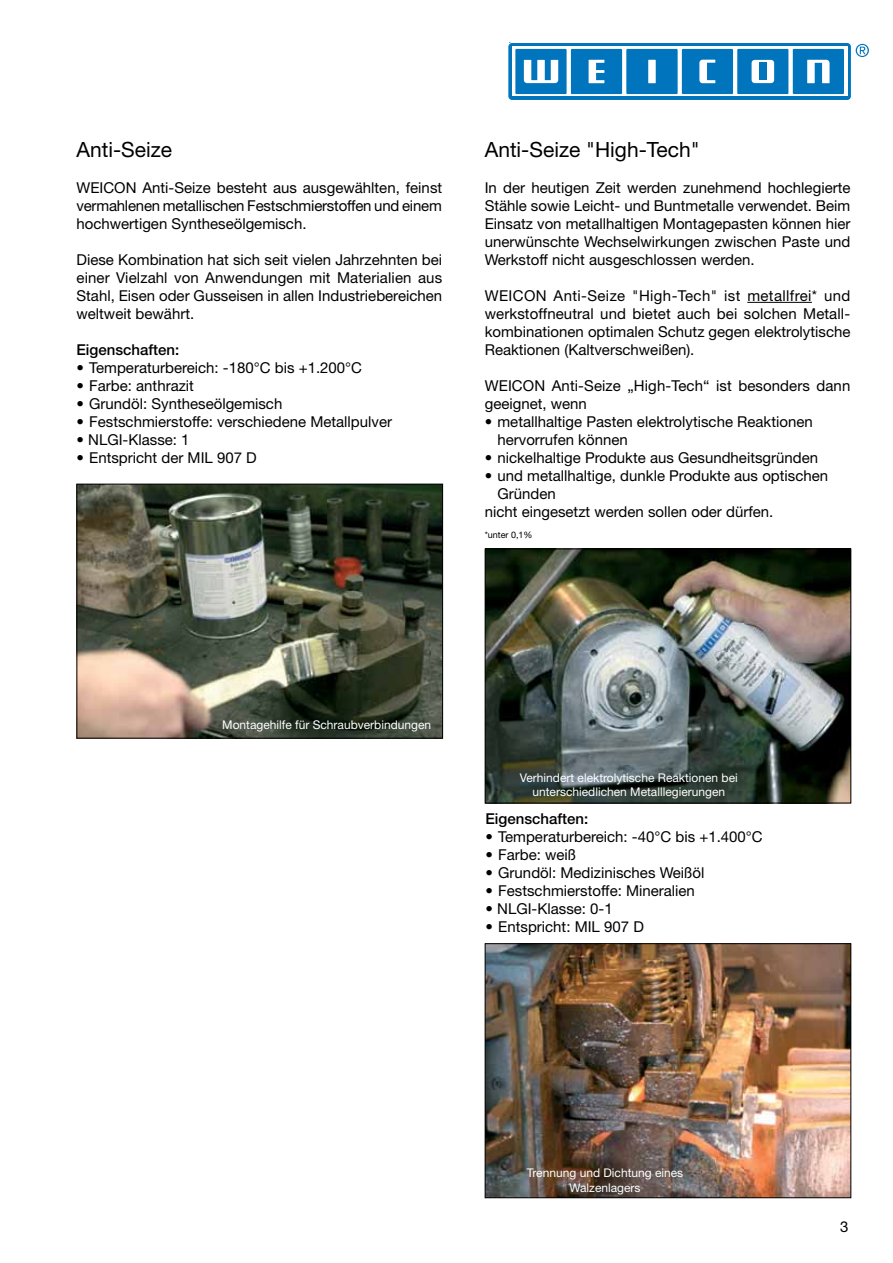
<style>
.page{position:relative;width:893px;height:1263px;background:#fff}
.page>*{position:absolute;margin:0;border:0;box-sizing:border-box;transform-origin:0 0}
.t1{font:21px "Helvetica Neue";color:#000}
.t2{font:15px/18px "Helvetica Neue";color:#000;text-align:justify}
.t3{font:500 15px "Helvetica Neue";color:#000}
.t4{font:12px/14.4px "Helvetica Neue";color:#fff;text-align:center}
.t5{font:9px "Helvetica Neue";color:#000}
</style>
<div class="page">
<svg style="left:509px;top:43px;width:360px;height:57px"></svg>
<div style="left:759px;top:63px;width:8px;height:17px;background:#0074bc"></div>
<hr style="left:747px;top:302px;width:65px;height:1px;background:#000">
<img style="left:487px;top:551px;width:362px;height:250px">
<div style="left:485px;top:549px;width:366px;height:254px;border:1px solid #000"></div>
<img style="left:487px;top:945px;width:362px;height:251px">
<div style="left:485px;top:943px;width:366px;height:255px;border:1px solid #000"></div>
<img style="left:78px;top:486px;width:363px;height:250px">
<div style="left:76px;top:484px;width:367px;height:254px;border:1px solid #000"></div>
<h1 class="t1" style="left:76px;top:137px;width:97px">Anti-Seize</h1>
<p class="t2" style="left:76px;top:178px;width:367px">WEICON Anti-Seize besteht aus ausgewählten, feinst vermahlenen metallischen Festschmierstoffen und einem hochwertigen Syntheseölgemisch.</p>
<p class="t2" style="left:76px;top:250px;width:367px">Diese Kombination hat sich seit vielen Jahrzehnten bei einer Vielzahl von Anwendungen mit Materialien aus Stahl, Eisen oder Gusseisen in allen Industriebereichen weltweit bewährt.</p>
<p class="t3" style="left:76px;top:341px;width:104px">Eigenschaften:</p>
<p class="t2" style="left:76px;top:358px;width:287px">• Temperaturbereich: -180°C bis +1.200°C</p>
<p class="t2" style="left:76px;top:376px;width:119px">• Farbe: anthrazit</p>
<p class="t2" style="left:76px;top:394px;width:207px">• Grundöl: Syntheseölgemisch</p>
<p class="t2" style="left:76px;top:412px;width:317px">• Festschmierstoffe: verschiedene Metallpulver</p>
<p class="t2" style="left:76px;top:430px;width:115px">• NLGI-Klasse: 1</p>
<p class="t2" style="left:76px;top:448px;width:182px">• Entspricht der MIL 907 D</p>
<h1 class="t1" style="left:485px;top:137px;width:217px">Anti-Seize "High-Tech"</h1>
<p class="t2" style="left:485px;top:178px;width:367px">In der heutigen Zeit werden zunehmend hochlegierte Stähle sowie Leicht- und Buntmetalle verwendet. Beim Einsatz von metallhaltigen Montagepasten können hier unerwünschte Wechselwirkungen zwischen Paste und Werkstoff nicht ausgeschlossen werden.</p>
<p class="t2" style="left:485px;top:286px;width:367px">WEICON Anti-Seize "High-Tech" ist metallfrei* und werkstoffneutral und bietet auch bei solchen Metall&shy;kombinationen optimalen Schutz gegen elektrolytische Reaktionen (Kaltverschweißen).</p>
<p class="t2" style="left:485px;top:376px;width:367px">WEICON Anti-Seize „High-Tech“ ist besonders dann geeignet, wenn</p>
<p class="t2" style="left:497px;top:412px;width:317px;text-indent:-13px">• metallhaltige Pasten elektrolytische Reaktionen hervorrufen können</p>
<p class="t2" style="left:485px;top:448px;width:335px">• nickelhaltige Produkte aus Gesundheitsgründen</p>
<p class="t2" style="left:485px;top:466px;width:345px">• und metallhaltige, dunkle Produkte aus optischen</p>
<p class="t2" style="left:497px;top:484px;width:60px">Gründen</p>
<p class="t2" style="left:485px;top:502px;width:290px">nicht eingesetzt werden sollen oder dürfen.</p>
<p class="t5" style="left:485px;top:530px;width:49px">*unter 0,1%</p>
<p class="t4" style="left:222px;top:718px;width:210px">Montagehilfe für Schraubverbindungen</p>
<p class="t4" style="left:520px;top:770px;width:220px">Verhindert elektrolytische Reaktionen bei unterschiedlichen Metalllegierungen</p>
<p class="t3" style="left:485px;top:810px;width:104px">Eigenschaften:</p>
<p class="t2" style="left:485px;top:827px;width:279px">• Temperaturbereich: -40°C bis +1.400°C</p>
<p class="t2" style="left:485px;top:845px;width:92px">• Farbe: weiß</p>
<p class="t2" style="left:485px;top:863px;width:220px">• Grundöl: Medizinisches Weißöl</p>
<p class="t2" style="left:485px;top:881px;width:211px">• Festschmierstoffe: Mineralien</p>
<p class="t2" style="left:485px;top:899px;width:129px">• NLGI-Klasse: 0-1</p>
<p class="t2" style="left:485px;top:917px;width:160px">• Entspricht: MIL 907 D</p>
<p class="t4" style="left:527px;top:1165px;width:158px">Trennung und Dichtung eines<br>Walzenlagers</p>
<p class="t2" style="left:840px;top:1218px;width:10px">3</p>
</div>
